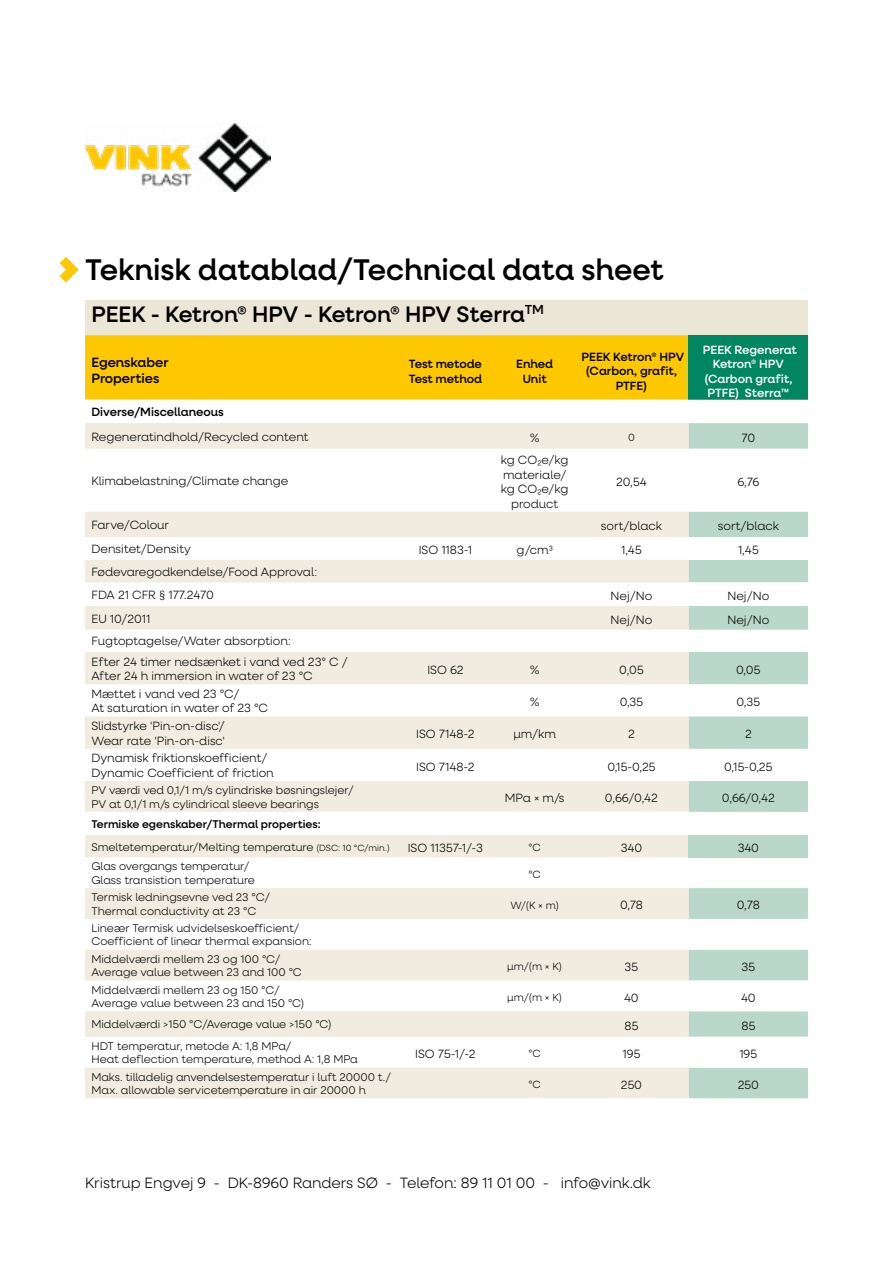
<style>
.page{position:relative;width:893px;height:1263px;background:#fff}
.page>*{position:absolute;margin:0;border:0;box-sizing:border-box;transform-origin:0 0}
.t1{font:500 30px "Neulis Neue";color:#000}
.t2{font:500 22.5px "Neulis Neue";color:#000}
.t3{font:300 15px "Neulis Neue";color:#000}
.t4{font:500 13.5px/16.2px "Neulis Neue";color:#000}
.t5{font:300 12px/14.4px "Neulis Neue";color:#000}
.t6{font:500 12px/14.4px "Neulis Neue";color:#000;text-align:center}
.t7{font:500 12px/14.4px "Neulis Neue";color:#fff;text-align:center}
.t8{font:300 11.25px/13.5px "Neulis Neue";color:#000}
.t9{font:500 11.25px/22.8px "Neulis Neue";color:#000}
.t10{font:300 10.5px "Neulis Neue";color:#000}
.s1{font-weight:300}
.s2{font-weight:300;font-size:9px}
</style>
<div class="page">
<div style="left:85px;top:300px;width:723px;height:35px;background:#ebe6d6"></div>
<div style="left:85px;top:335px;width:604px;height:65px;background:#fec800"></div>
<div style="left:689px;top:335px;width:119px;height:65px;background:#008661"></div>
<svg style="left:85px;top:423px;width:604px;height:675px"></svg>
<svg style="left:689px;top:423px;width:119px;height:675px;fill:#b9d7cb"></svg>
<svg style="left:689px;top:537px;width:119px;height:530px"></svg>
<div style="left:689px;top:835px;width:119px;height:22px;background:#b9d7cb"></div>
<svg style="left:60px;top:257px;width:19px;height:25px"></svg>
<img style="left:85px;top:123px;width:185px;height:68px">
<h1 class="t1" style="left:85px;top:249px;width:580px">Teknisk datablad/Technical data sheet</h1>
<h2 class="t2" style="left:91px;top:298px;width:454px">PEEK - Ketron® HPV - Ketron® HPV Sterra<sup>TM</sup></h2>
<p class="t4" style="left:91px;top:353px;width:79px">Egenskaber<br>Properties</p>
<p class="t6" style="left:409px;top:356px;width:75px;text-align:left">Test metode<br>Test method</p>
<p class="t6" style="left:516px;top:356px;width:38px">Enhed<br>Unit</p>
<p class="t6" style="left:582px;top:349px;width:104px">PEEK Ketron® HPV (Carbon, grafit,<br>PTFE)</p>
<p class="t7" style="left:703px;top:342px;width:95px">PEEK Regenerat<br>Ketron® HPV (Carbon grafit,<br>PTFE) Sterra™</p>
<p class="t6" style="left:91px;top:404px;width:134px">Diverse/Miscellaneous</p>
<p class="t5" style="left:91px;top:429px;width:219px">Regeneratindhold/Recycled content</p>
<p class="t5" style="left:530px;top:430px;width:11px">%</p>
<p class="t10" style="left:628px;top:430px;width:8px">0</p>
<p class="t5" style="left:741px;top:430px;width:15px">70</p>
<p class="t5" style="left:91px;top:473px;width:198px">Klimabelastning/Climate change</p>
<p class="t5" style="left:501px;top:452px;width:69px;text-align:center">kg CO2e/kg materiale/ kg CO2e/kg product</p>
<p class="t5" style="left:616px;top:474px;width:32px">20,54</p>
<p class="t5" style="left:737px;top:474px;width:23px">6,76</p>
<p class="t5" style="left:91px;top:517px;width:79px">Farve/Colour</p>
<p class="t5" style="left:601px;top:518px;width:63px">sort/black</p>
<p class="t5" style="left:718px;top:518px;width:63px">sort/black</p>
<p class="t5" style="left:91px;top:541px;width:101px">Densitet/Density</p>
<p class="t5" style="left:419px;top:542px;width:55px">ISO 1183-1</p>
<p class="t5" style="left:517px;top:542px;width:38px">g/cm3</p>
<p class="t5" style="left:621px;top:542px;width:22px">1,45</p>
<p class="t5" style="left:738px;top:542px;width:22px">1,45</p>
<p class="t5" style="left:91px;top:560px;width:227px;line-height:23.1px">Fødevaregodkendelse/Food Approval:<br>FDA 21 CFR § 177.2470</p>
<p class="t5" style="left:611px;top:588px;width:43px">Nej/No</p>
<p class="t5" style="left:727px;top:588px;width:43px">Nej/No</p>
<p class="t5" style="left:91px;top:611px;width:60px">EU 10/2011</p>
<p class="t5" style="left:611px;top:612px;width:43px">Nej/No</p>
<p class="t5" style="left:727px;top:612px;width:43px">Nej/No</p>
<p class="t5" style="left:91px;top:631px;width:258px;line-height:20.1px">Fugtoptagelse/Water absorption:<br>Efter 24 timer nedsænket i vand ved 23° C /</p>
<p class="t5" style="left:91px;top:668px;width:223px">After 24 h immersion in water of 23 °C</p>
<p class="t5" style="left:427px;top:662px;width:38px">ISO 62</p>
<p class="t5" style="left:530px;top:662px;width:11px">%</p>
<p class="t5" style="left:619px;top:662px;width:26px">0,05</p>
<p class="t5" style="left:736px;top:662px;width:26px">0,05</p>
<p class="t5" style="left:91px;top:686px;width:178px">Mættet i vand ved 23 °C/<br>At saturation in water of 23 °C</p>
<p class="t5" style="left:530px;top:694px;width:11px">%</p>
<p class="t5" style="left:620px;top:694px;width:25px">0,35</p>
<p class="t5" style="left:737px;top:694px;width:25px">0,35</p>
<p class="t5" style="left:91px;top:718px;width:135px">Slidstyrke 'Pin-on-disc'/<br>Wear rate 'Pin-on-disc'</p>
<p class="t5" style="left:416px;top:726px;width:60px">ISO 7148-2</p>
<p class="t5" style="left:513px;top:726px;width:44px">µm/km</p>
<p class="t5" style="left:628px;top:726px;width:8px">2</p>
<p class="t5" style="left:745px;top:726px;width:8px">2</p>
<p class="t5" style="left:91px;top:750px;width:184px">Dynamisk friktionskoefficient/<br>Dynamic Coefficient of friction</p>
<p class="t5" style="left:416px;top:759px;width:60px">ISO 7148-2</p>
<p class="t5" style="left:607px;top:759px;width:50px">0,15-0,25</p>
<p class="t5" style="left:724px;top:759px;width:50px">0,15-0,25</p>
<p class="t8" style="left:91px;top:783px;width:264px">PV værdi ved 0,1/1 m/s cylindriske bøsningslejer/<br>PV at 0,1/1 m/s cylindrical sleeve bearings</p>
<p class="t5" style="left:505px;top:790px;width:61px">MPa × m/s</p>
<p class="t5" style="left:605px;top:790px;width:55px">0,66/0,42</p>
<p class="t5" style="left:722px;top:790px;width:55px">0,66/0,42</p>
<p class="t9" style="left:91px;top:812px;width:300px">Termiske egenskaber/Thermal properties:<br><span class="s1">Smeltetemperatur/Melting temperature</span> <span class="s2">(DSC: 10 °C/min.)</span></p>
<p class="t5" style="left:408px;top:840px;width:77px">ISO 11357-1/-3</p>
<p class="t10" style="left:529px;top:841px;width:14px">°C</p>
<p class="t5" style="left:621px;top:840px;width:23px">340</p>
<p class="t5" style="left:738px;top:840px;width:23px">340</p>
<p class="t8" style="left:91px;top:859px;width:165px">Glas overgangs temperatur/<br>Glass transistion temperature</p>
<p class="t10" style="left:529px;top:867px;width:14px">°C</p>
<p class="t8" style="left:91px;top:890px;width:180px">Termisk ledningsevne ved 23 °C/<br>Thermal conductivity at 23 °C</p>
<p class="t10" style="left:510px;top:898px;width:50px">W/(K × m)</p>
<p class="t5" style="left:620px;top:897px;width:24px">0,78</p>
<p class="t5" style="left:737px;top:897px;width:24px">0,78</p>
<p class="t8" style="left:91px;top:921px;width:222px">Lineær Termisk udvidelseskoefficient/<br>Coefficient of linear thermal expansion:</p>
<p class="t8" style="left:91px;top:951px;width:212px">Middelværdi mellem 23 og 100 °C/<br>Average value between 23 and 100 °C</p>
<p class="t10" style="left:507px;top:959px;width:56px">µm/(m × K)</p>
<p class="t5" style="left:625px;top:959px;width:15px">35</p>
<p class="t5" style="left:741px;top:959px;width:15px">35</p>
<p class="t8" style="left:91px;top:982px;width:214px">Middelværdi mellem 23 og 150 °C/<br>Average value between 23 and 150 °C)</p>
<p class="t10" style="left:507px;top:990px;width:56px">µm/(m × K)</p>
<p class="t5" style="left:624px;top:990px;width:16px">40</p>
<p class="t5" style="left:741px;top:990px;width:16px">40</p>
<p class="t8" style="left:91px;top:1017px;width:242px">Middelværdi &gt;150 °C/Average value &gt;150 °C)</p>
<p class="t5" style="left:624px;top:1018px;width:16px">85</p>
<p class="t5" style="left:741px;top:1018px;width:16px">85</p>
<p class="t8" style="left:91px;top:1039px;width:268px">HDT temperatur, metode A: 1,8 MPa/<br>Heat deflection temperature, method A: 1,8 MPa</p>
<p class="t5" style="left:415px;top:1046px;width:62px">ISO 75-1/-2</p>
<p class="t10" style="left:529px;top:1046px;width:14px">°C</p>
<p class="t5" style="left:622px;top:1046px;width:19px">195</p>
<p class="t5" style="left:739px;top:1046px;width:19px">195</p>
<p class="t8" style="left:91px;top:1069px;width:301px">Maks. tilladelig anvendelsestemperatur i luft 20000 t./<br>Max. allowable servicetemperature in air 20000 h</p>
<p class="t10" style="left:529px;top:1077px;width:14px">°C</p>
<p class="t5" style="left:621px;top:1077px;width:23px">250</p>
<p class="t5" style="left:738px;top:1077px;width:23px">250</p>
<p class="t3" style="left:85px;top:1172px;width:567px">Kristrup Engvej 9 - DK-8960 Randers SØ - Telefon: 89 11 01 00 - info@vink.dk</p>
</div>
